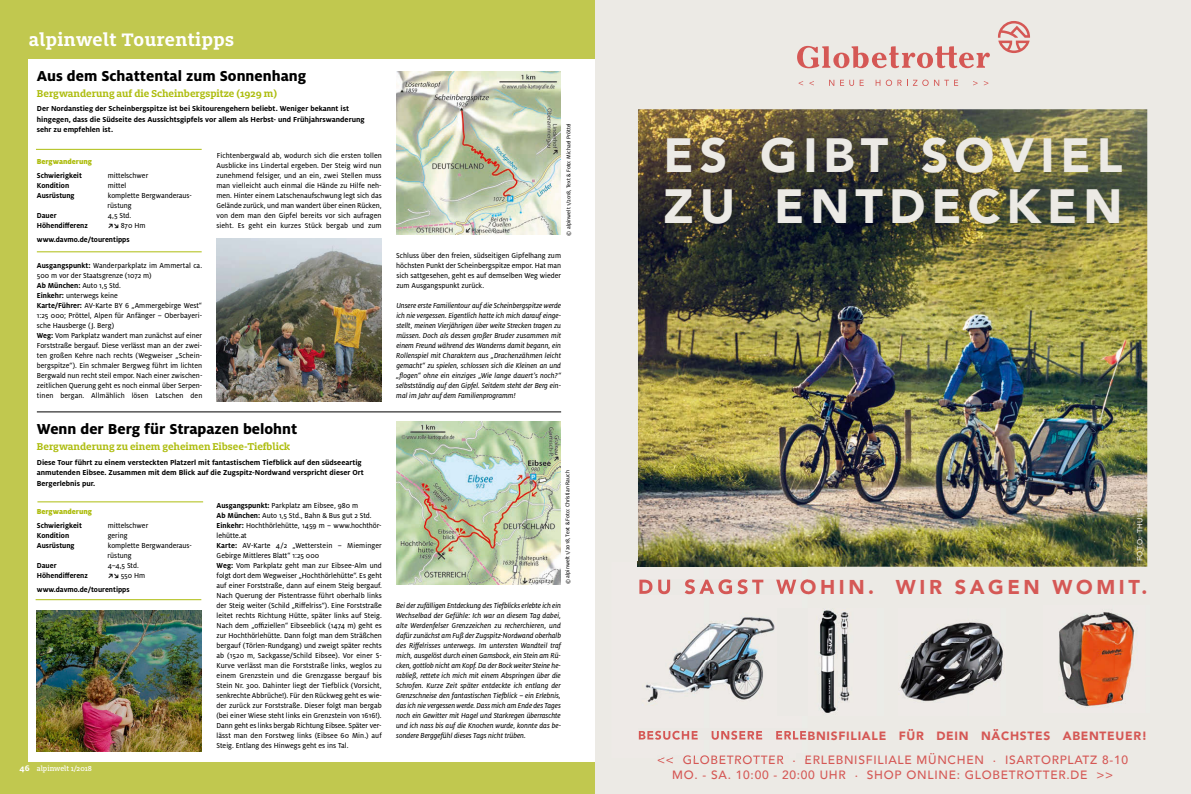
<style>
.page{position:relative;width:1191px;height:794px;background:#c1c84f}
.page>*{position:absolute;margin:0;border:0;box-sizing:border-box;transform-origin:0 0}
.t1{font:900 48px/50.9px "Avenir";letter-spacing:.125em;color:#eceae5}
.t2{font:900 20px "Avenir";letter-spacing:.18em;color:#d55855}
.t3{font:700 20px "Milo Slab OT";letter-spacing:.025em;color:#fff}
.t4{font:800 16px "Milo OT";color:#000}
.t5{font:500 12px/15px "Avenir";letter-spacing:.06em;color:#d55855;text-align:center}
.t6{font:900 12px "Avenir";letter-spacing:.06em;color:#d55855}
.t7{font:700 11px "Milo Slab OT";color:#aebd10}
.t8{font:8px/10px "Milo OT Text";color:#000;scale:.96 1}
.t9{font:8px/10px "Milo OT Text Ita";letter-spacing:-.005em;color:#000;text-align:justify;scale:.96 1}
.t10{font:700 8px/10.5px "Milo OT";color:#000}
.t11{font:700 8px "Milo OT";color:#000;scale:.96 1}
.t12{font:900 8px "Milo OT";color:#aebd10;scale:.96 1}
.t13{font:500 8px "Milo Slab OT";color:#fff}
.t14{font:500 7.5px "Avenir";letter-spacing:.06em;color:#eceae5}
.t15{font:6px "Milo OT Text";color:#000;scale:.96 1}
.s1{font-family:"Milo OT";font-weight:700}
.s2{font-family:"Milo OT";font-weight:700;font-size:9px}
.s3{font-size:7px}
</style>
<div class="page">
<div style="left:28px;top:59px;width:1139px;height:702px;background:#fff"></div>
<hr style="left:36px;top:149px;width:166px;height:1px;background:#aebd10">
<hr style="left:37px;top:251px;width:165px;height:1px;background:#aebd10">
<img style="left:397px;top:71px;width:163px;height:163px">
<img style="left:397px;top:422px;width:163px;height:163px">
<hr style="left:37px;top:501px;width:166px;height:1px;background:#aebd10">
<hr style="left:36px;top:599px;width:165px;height:1px;background:#aebd10">
<hr style="left:37px;top:412px;width:524px;height:1px;background:#000">
<img style="left:216px;top:238px;width:166px;height:163px">
<img style="left:37px;top:610px;width:165px;height:141px">
<div style="left:595px;top:0;width:596px;height:794px;background:#eceae5"></div>
<svg style="left:829px;top:80px;width:5px;height:6px"></svg>
<svg style="left:840px;top:80px;width:23px;height:6px"></svg>
<svg style="left:875px;top:80px;width:26px;height:6px"></svg>
<svg style="left:907px;top:80px;width:21px;height:6px"></svg>
<svg style="left:934px;top:80px;width:24px;height:6px"></svg>
<svg style="left:798px;top:81px;width:5px;height:4px"></svg>
<svg style="left:809px;top:81px;width:5px;height:4px"></svg>
<svg style="left:797px;top:46px;width:193px;height:22px"></svg>
<svg style="left:998px;top:21px;width:32px;height:32px"></svg>
<img style="left:638px;top:109px;width:509px;height:458px">
<img style="left:1059px;top:612px;width:75px;height:95px">
<img style="left:900px;top:622px;width:103px;height:79px">
<img style="left:637px;top:562px;width:72px;height:178px">
<img style="left:709px;top:594px;width:98px;height:146px">
<img style="left:663px;top:755px;width:120px;height:3px">
<img style="left:638px;top:562px;width:169px;height:5px">
<img style="left:639px;top:579px;width:168px;height:15px">
<img style="left:639px;top:728px;width:168px;height:11px">
<img style="left:639px;top:730px;width:167px;height:9px">
<img style="left:777px;top:608px;width:73px;height:107px">
<h2 class="t3" style="left:29px;top:32px;width:207px">alpinwelt Tourentipps</h2>
<h3 class="t4" style="left:37px;top:70px;width:271px">Aus dem Schattental zum Sonnenhang</h3>
<h3 class="t7" style="left:37px;top:89px;width:242px">Bergwanderung auf die Scheinbergspitze (1929 m)</h3>
<p class="t10" style="left:37px;top:104px;width:329px">Der Nordanstieg der Scheinbergspitze ist bei Skitourengehern beliebt. Weniger bekannt ist hingegen, dass die Südseite des Aussichtsgipfels vor allem als Herbst- und Frühjahrswanderung sehr zu empfehlen ist.</p>
<p class="t12" style="left:37px;top:158px;width:59px">Bergwanderung</p>
<p class="t11" style="left:37px;top:172px;width:48px">Schwierigkeit</p>
<p class="t8" style="left:108px;top:171px;width:44px">mittelschwer</p>
<p class="t11" style="left:37px;top:182px;width:35px">Kondition</p>
<p class="t8" style="left:108px;top:181px;width:21px">mittel</p>
<p class="t11" style="left:37px;top:192px;width:41px">Ausrüstung</p>
<p class="t8" style="left:108px;top:191px;width:89px">komplette Bergwanderaus&shy;rüstung</p>
<p class="t11" style="left:37px;top:212px;width:22px">Dauer</p>
<p class="t8" style="left:108px;top:211px;width:26px">4,5 Std.</p>
<p class="t11" style="left:37px;top:222px;width:55px">Höhendifferenz</p>
<p class="t8" style="left:114px;top:221px;width:35px">● 870 Hm</p>
<p class="t11" style="left:37px;top:236px;width:98px">www.davmo.de/tourentipps</p>
<p class="t8" style="left:37px;top:261px;width:174px"><span class="s1">Ausgangspunkt:</span> Wanderparkplatz im Ammertal ca.<br>500 m vor der Staatsgrenze (1072 m)<br><span class="s1">Ab München:</span> Auto 1,5 Std.<br><span class="s1">Einkehr:</span> unterwegs keine<br><span class="s1">Karte/Führer:</span> AV-Karte BY 6 „Ammergebirge West“ 1:25 000; Pröttel, Alpen für Anfänger – Oberbayeri&shy;sche Hausberge (J. Berg)<br><span class="s1">Weg:</span> Vom Parkplatz wandert man zunächst auf einer Forststraße bergauf. Diese verlässt man an der zwei&shy;ten großen Kehre nach rechts (Wegweiser „Schein&shy;bergspitze“). Ein schmaler Bergweg führt im lichten Bergwald nun recht steil empor. Nach einer zwischen&shy;zeitlichen Querung geht es noch einmal über Serpen&shy;tinen bergan. Allmählich lösen Latschen den</p>
<p class="t8" style="left:216px;top:151px;width:174px;text-align:justify">Fichtenbergwald ab, wodurch sich die ersten tollen Ausblicke ins Lindertal ergeben. Der Steig wird nun zunehmend felsiger, und an ein, zwei Stellen muss man vielleicht auch einmal die Hände zu Hilfe neh&shy;men. Hinter einem Latschenaufschwung legt sich das Gelände zurück, und man wandert über einen Rücken, von dem man den Gipfel bereits vor sich aufragen sieht. Es geht ein kurzes Stück bergab und zum</p>
<h3 class="t4" style="left:37px;top:423px;width:262px">Wenn der Berg für Strapazen belohnt</h3>
<h3 class="t7" style="left:37px;top:442px;width:255px">Bergwanderung zu einem geheimen Eibsee-Tiefblick</h3>
<p class="t10" style="left:37px;top:457px;width:328px">Diese Tour führt zu einem versteckten Platzerl mit fantastischem Tiefblick auf den südseeartig anmutenden Eibsee. Zusammen mit dem Blick auf die Zugspitz-Nordwand verspricht dieser Ort<br>Bergerlebnis pur.</p>
<p class="t12" style="left:37px;top:509px;width:59px">Bergwanderung</p>
<p class="t11" style="left:37px;top:522px;width:48px">Schwierigkeit</p>
<p class="t8" style="left:108px;top:521px;width:44px">mittelschwer</p>
<p class="t11" style="left:37px;top:532px;width:35px">Kondition</p>
<p class="t8" style="left:108px;top:531px;width:22px">gering</p>
<p class="t11" style="left:37px;top:542px;width:41px">Ausrüstung</p>
<p class="t8" style="left:108px;top:541px;width:89px">komplette Bergwanderaus&shy;rüstung</p>
<p class="t11" style="left:37px;top:562px;width:22px">Dauer</p>
<p class="t8" style="left:108px;top:561px;width:34px">4–4,5 Std.</p>
<p class="t11" style="left:37px;top:572px;width:55px">Höhendifferenz</p>
<p class="t8" style="left:114px;top:571px;width:34px">● 550 Hm</p>
<p class="t11" style="left:37px;top:586px;width:98px">www.davmo.de/tourentipps</p>
<p class="t8" style="left:216px;top:501px;width:174px"><span class="s1">Ausgangspunkt:</span> Parkplatz am Eibsee, 980 m<br><span class="s1">Ab München:</span> Auto 1,5 Std., Bahn &amp; Bus gut 2 Std.<br><span class="s1">Einkehr:</span> Hochthörlehütte, 1459 m – www.hochthör&shy;lehütte.at<br><span class="s1">Karte:</span> AV-Karte 4/2 „Wetterstein – Mieminger Gebirge Mittleres Blatt“ 1:25 000<br><span class="s1">Weg:</span> Vom Parkplatz geht man zur Eibsee-Alm und folgt dort dem Wegweiser „Hochthörlehütte“. Es geht auf einer Forststraße, dann auf einem Steig bergauf.<br>Nach Querung der Pistentrasse führt oberhalb links der Steig weiter (Schild „Riffelriss“). Eine Forststraße leitet rechts Richtung Hütte, später links auf Steig.<br>Nach dem „offiziellen“ Eibseeblick (1474 m) geht es zur Hochthörlehütte. Dann folgt man dem Sträßchen bergauf (Törlen-Rundgang) und zweigt später rechts ab (1520 m, Sackgasse/Schild Eibsee). Vor einer S-Kurve verlässt man die Forststraße links, weglos zu einem Grenzstein und die Grenzgasse bergauf bis Stein Nr. 300. Dahinter liegt der Tiefblick (Vorsicht, senkrechte Abbrüche!). Für den Rückweg geht es wie&shy;der zurück zur Forststraße. Dieser folgt man bergab (bei einer Wiese steht links ein Grenzstein von 1616!).<br>Dann geht es links bergab Richtung Eibsee. Später ver&shy;lässt man den Forstweg links (Eibsee 60 Min.) auf Steig. Entlang des Hinwegs geht es ins Tal.</p>
<p class="t13" style="left:20px;top:766px;width:74px"><span class="s2">46</span> alpinwelt 1/2018</p>
<p class="t15" style="left:566px;top:236px;width:119px;rotate:-90deg"><span class="s3">©</span> alpinwelt 1/2018, Text &amp; Foto: Michael Pröttel</p>
<p class="t8" style="left:396px;top:251px;width:173px;text-align:justify">Schluss über den freien, südseitigen Gipfelhang zum höchsten Punkt der Scheinbergspitze empor. Hat man sich sattgesehen, geht es auf demselben Weg wieder zum Ausgangspunkt zurück.</p>
<p class="t9" style="left:396px;top:301px;width:173px">Unsere erste Familientour auf die Scheinbergspitze werde ich nie vergessen. Eigentlich hatte ich mich darauf einge&shy;stellt, meinen Vierjährigen über weite Strecken tragen zu müssen. Doch als dessen großer Bruder zusammen mit einem Freund während des Wanderns damit begann, ein Rollenspiel mit Charaktern aus „Drachenzähmen leicht gemacht“ zu spielen, schlossen sich die Kleinen an und „flogen“ ohne ein einziges „Wie lange dauert’s noch?“ selbstständig auf den Gipfel. Seitdem steht der Berg ein&shy;mal im Jahr auf dem Familienprogramm!</p>
<p class="t15" style="left:565px;top:584px;width:120px;rotate:-90deg"><span class="s3">©</span> alpinwelt 1/2018, Text &amp; Foto: Christian Rauch</p>
<p class="t9" style="left:396px;top:601px;width:173px">Bei der zufälligen Entdeckung des Tiefblicks erlebte ich ein Wechselbad der Gefühle: Ich war an diesem Tag dabei, alte Werdenfelser Grenzzeichen zu recherchieren, und dafür zunächst am Fuß der Zugspitz-Nordwand oberhalb des Riffelrisses unterwegs. Im untersten Wandteil traf mich, ausgelöst durch einen Gamsbock, ein Stein am Rü&shy;cken, gottlob nicht am Kopf. Da der Bock weiter Steine he&shy;rabließ, rettete ich mich mit einem Abspringen über die Schrofen. Kurze Zeit später entdeckte ich entlang der Grenzschneise den fantastischen Tiefblick – ein Erlebnis, das ich nie vergessen werde. Dass mich am Ende des Tages noch ein Gewitter mit Hagel und Starkregen überraschte und ich nass bis auf die Knochen wurde, konnte das be&shy;sondere Berggefühl dieses Tags nicht trüben.</p>
<h1 class="t1" style="left:663px;top:129px;width:460px">ES GIBT SOVIEL<br>ZU ENTDECKEN</h1>
<p class="t14" style="left:1133px;top:561px;width:55px;rotate:-90deg">FOTO: THULE</p>
<h2 class="t2" style="left:638px;top:570px;width:511px">DU SAGST WOHIN. WIR SAGEN WOMIT.</h2>
<h3 class="t6" style="left:638px;top:725px;width:511px">BESUCHE UNSERE ERLEBNISFILIALE FÜR DEIN NÄCHSTES ABENTEUER!</h3>
<h3 class="t5" style="left:657px;top:751px;width:472px">&lt;&lt; GLOBETROTTER . ERLEBNISFILIALE MÜNCHEN . ISARTORPLATZ 8-10<br>MO. - SA. 10:00 - 20:00 UHR . SHOP ONLINE: GLOBETROTTER.DE &gt;&gt;</h3>
</div>
